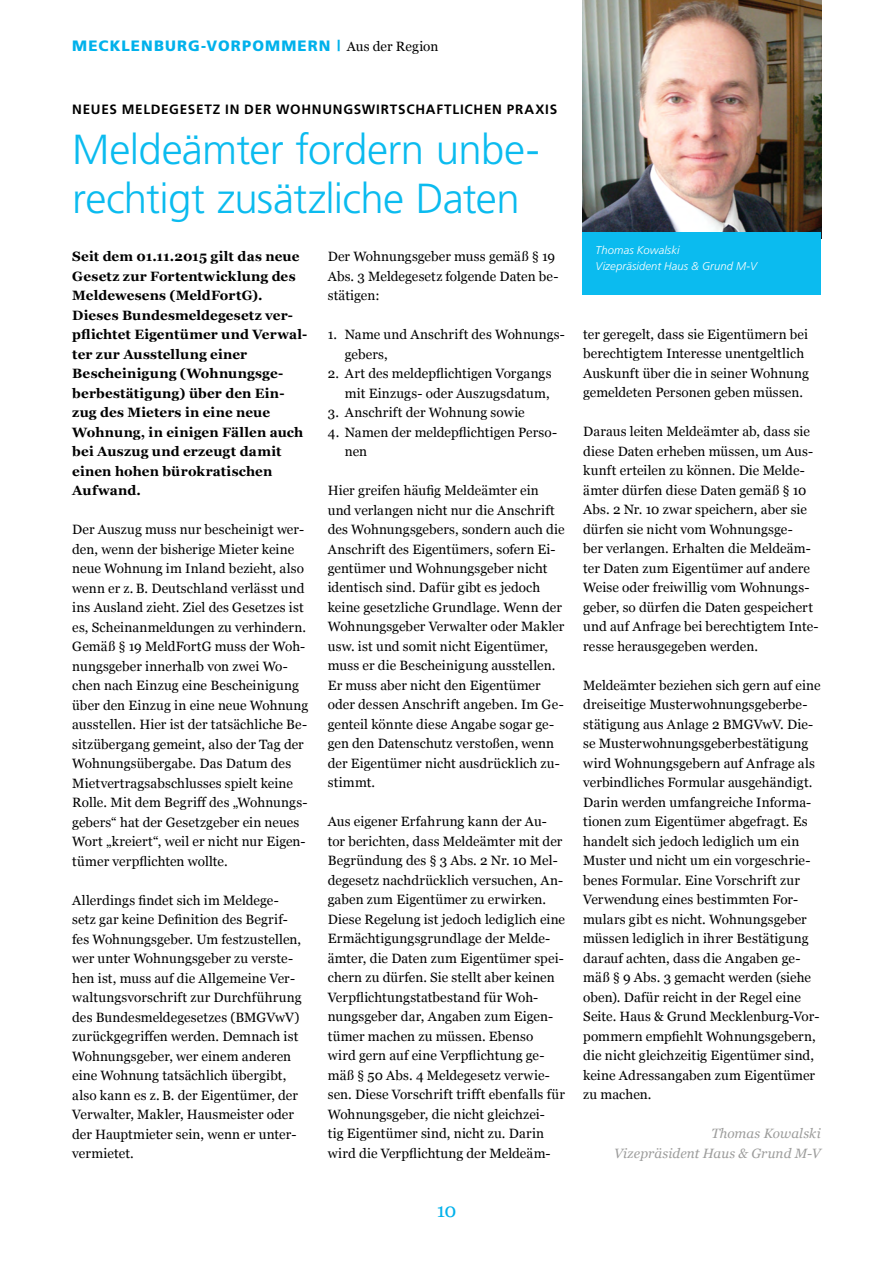
<style>
.page{position:relative;width:893px;height:1263px;background:#fff}
.page>*{position:absolute;margin:0;border:0;box-sizing:border-box;transform-origin:0 0}
.t1{font:300 42px/48.8px "Frutiger";letter-spacing:-.015em;color:#0bbbef}
.t2{font:19.5px "Georgia";color:#00b1eb}
.t3{font:900 15px "Frutiger";letter-spacing:.075em;color:#00b1eb}
.t4{font:13.5px/19.5px "Georgia";color:#000}
.t5{font:700 13.5px/19.5px "Georgia";letter-spacing:.005em;color:#000}
.t6{font:700 13.5px "Frutiger";letter-spacing:.055em;color:#000}
.t7{font:italic 13.5px/19.5px "Georgia";letter-spacing:.005em;color:#9d9d9c;text-align:right}
.t8{font:italic 300 11.25px/16.5px "Frutiger";letter-spacing:.01em;color:#fff}
.s1{font-family:"Georgia";font-weight:400;font-size:13.5px;color:#000}
</style>
<div class="page">
<img style="left:583px;top:0;width:238px;height:232px">
<div style="left:583px;top:232px;width:238px;height:63px;background:#0bbbef"></div>
<p class="t3" style="left:72px;top:37px;width:368px">MECKLENBURG-VORPOMMERN | <span class="s1">Aus der Region</span></p>
<p class="t6" style="left:72px;top:102px;width:486px">NEUES MELDEGESETZ IN DER WOHNUNGSWIRTSCHAFTLICHEN PRAXIS</p>
<h1 class="t1" style="left:72px;top:125px;width:469px">Meldeämter fordern unbe&shy;rechtigt zusätzliche Daten</h1>
<p class="t5" style="left:72px;top:246px;width:237px">Seit dem 01.11.2015 gilt das neue<br>Gesetz zur Fortentwicklung des<br>Meldewesens (MeldFortG).<br>Dieses Bundesmeldegesetz ver&shy;pflichtet Eigentümer und Verwal&shy;ter zur Ausstellung einer<br>Bescheinigung (Wohnungsge&shy;berbestätigung) über den Ein&shy;zug des Mieters in eine neue<br>Wohnung, in einigen Fällen auch bei Auszug und erzeugt damit einen hohen bürokratischen<br>Aufwand.</p>
<p class="t4" style="left:72px;top:519px;width:238px">Der Auszug muss nur bescheinigt wer&shy;den, wenn der bisherige Mieter keine neue Wohnung im Inland bezieht, also wenn er z. B. Deutschland verlässt und ins Ausland zieht. Ziel des Gesetzes ist es, Scheinanmeldungen zu verhindern.<br>Gemäß § 19 MeldFortG muss der Woh&shy;nungsgeber innerhalb von zwei Wo&shy;chen nach Einzug eine Bescheinigung über den Einzug in eine neue Wohnung ausstellen. Hier ist der tatsächliche Be&shy;sitzübergang gemeint, also der Tag der Wohnungsübergabe. Das Datum des Mietvertragsabschlusses spielt keine Rolle. Mit dem Begriff des „Wohnungs&shy;gebers“ hat der Gesetzgeber ein neues Wort „kreiert“, weil er nicht nur Eigen&shy;tümer verpflichten wollte.</p>
<p class="t4" style="left:72px;top:890px;width:231px">Allerdings findet sich im Meldege&shy;setz gar keine Definition des Begrif&shy;fes Wohnungsgeber. Um festzustellen, wer unter Wohnungsgeber zu verste&shy;hen ist, muss auf die Allgemeine Ver&shy;waltungsvorschrift zur Durchführung des Bundesmeldegesetzes (BMGVwV) zurückgegriffen werden. Demnach ist Wohnungsgeber, wer einem anderen eine Wohnung tatsächlich übergibt, also kann es z. B. der Eigentümer, der Verwalter, Makler, Hausmeister oder der Hauptmieter sein, wenn er unter&shy;vermietet.</p>
<p class="t4" style="left:328px;top:246px;width:232px">Der Wohnungsgeber muss gemäß § 19<br>Abs. 3 Meldegesetz folgende Daten be&shy;stätigen:</p>
<p class="t4" style="left:345px;top:324px;width:222px;text-indent:-17px">1. Name und Anschrift des Wohnungs&shy;gebers,</p>
<p class="t4" style="left:328px;top:363px;width:225px;text-align:right">2. Art des meldepflichtigen Vorgangs mit Einzugs- oder Auszugsdatum,</p>
<p class="t4" style="left:328px;top:402px;width:199px">3. Anschrift der Wohnung sowie</p>
<p class="t4" style="left:345px;top:421px;width:214px;text-indent:-17px">4. Namen der meldepflichtigen Perso&shy;nen</p>
<p class="t4" style="left:328px;top:480px;width:238px">Hier greifen häufig Meldeämter ein und verlangen nicht nur die Anschrift des Wohnungsgebers, sondern auch die Anschrift des Eigentümers, sofern Ei&shy;gentümer und Wohnungsgeber nicht identisch sind. Dafür gibt es jedoch keine gesetzliche Grundlage. Wenn der Wohnungsgeber Verwalter oder Makler usw. ist und somit nicht Eigentümer, muss er die Bescheinigung ausstellen.<br>Er muss aber nicht den Eigentümer oder dessen Anschrift angeben. Im Ge&shy;genteil könnte diese Angabe sogar ge&shy;gen den Datenschutz verstoßen, wenn der Eigentümer nicht ausdrücklich zu&shy;stimmt.</p>
<p class="t4" style="left:328px;top:811px;width:239px">Aus eigener Erfahrung kann der Au&shy;tor berichten, dass Meldeämter mit der Begründung des § 3 Abs. 2 Nr. 10 Mel&shy;degesetz nachdrücklich versuchen, An&shy;gaben zum Eigentümer zu erwirken.<br>Diese Regelung ist jedoch lediglich eine Ermächtigungsgrundlage der Melde&shy;ämter, die Daten zum Eigentümer spei&shy;chern zu dürfen. Sie stellt aber keinen Verpflichtungstatbestand für Woh&shy;nungsgeber dar, Angaben zum Eigen&shy;tümer machen zu müssen. Ebenso<br>wird gern auf eine Verpflichtung ge&shy;mäß § 50 Abs. 4 Meldegesetz verwie&shy;sen. Diese Vorschrift trifft ebenfalls für Wohnungsgeber, die nicht gleichzei-<br>tig Eigentümer sind, nicht zu. Darin wird die Verpflichtung der Meldeäm-</p>
<p class="t8" style="left:596px;top:241px;width:163px">Thomas Kowalski<br>Vizepräsident Haus &amp; Grund M-V</p>
<p class="t4" style="left:583px;top:324px;width:227px">ter geregelt, dass sie Eigentümern bei berechtigtem Interesse unentgeltlich Auskunft über die in seiner Wohnung gemeldeten Personen geben müssen.</p>
<p class="t4" style="left:583px;top:421px;width:237px">Daraus leiten Meldeämter ab, dass sie diese Daten erheben müssen, um Aus&shy;kunft erteilen zu können. Die Melde&shy;ämter dürfen diese Daten gemäß § 10<br>Abs. 2 Nr. 10 zwar speichern, aber sie dürfen sie nicht vom Wohnungsge-<br>ber verlangen. Erhalten die Meldeäm&shy;ter Daten zum Eigentümer auf andere Weise oder freiwillig vom Wohnungs&shy;geber, so dürfen die Daten gespeichert und auf Anfrage bei berechtigtem Inte&shy;resse herausgegeben werden.</p>
<p class="t4" style="left:583px;top:675px;width:239px">Meldeämter beziehen sich gern auf eine dreiseitige Musterwohnungsgeberbe&shy;stätigung aus Anlage 2 BMGVwV. Die&shy;se Musterwohnungsgeberbestätigung wird Wohnungsgebern auf Anfrage als verbindliches Formular ausgehändigt.<br>Darin werden umfangreiche Informa&shy;tionen zum Eigentümer abgefragt. Es handelt sich jedoch lediglich um ein Muster und nicht um ein vorgeschrie&shy;benes Formular. Eine Vorschrift zur Verwendung eines bestimmten For&shy;mulars gibt es nicht. Wohnungsgeber müssen lediglich in ihrer Bestätigung darauf achten, dass die Angaben ge&shy;mäß § 9 Abs. 3 gemacht werden (siehe oben). Dafür reicht in der Regel eine Seite. Haus &amp; Grund Mecklenburg-Vor&shy;pommern empfiehlt Wohnungsgebern, die nicht gleichzeitig Eigentümer sind, keine Adressangaben zum Eigentümer zu machen.</p>
<p class="t7" style="left:614px;top:1123px;width:208px">Thomas Kowalski<br>Vizepräsident Haus &amp; Grund M-V</p>
<h2 class="t2" style="left:437px;top:1196px;width:21px">10</h2>
</div>
